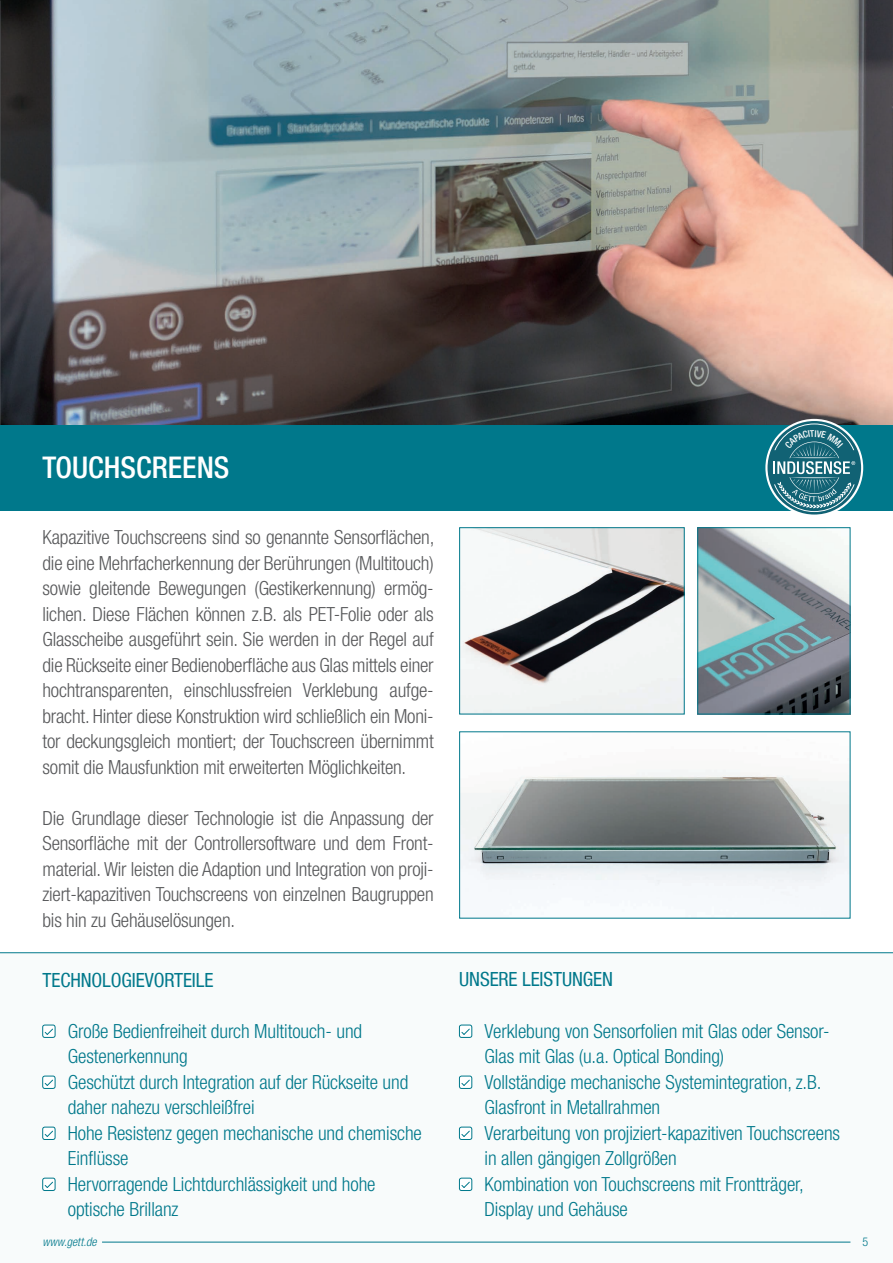
<style>
.page{position:relative;width:893px;height:1263px;background:#fff}
.page>*{position:absolute;margin:0;border:0;box-sizing:border-box;transform-origin:0 0}
.t1{font:500 condensed 30px "Helvetica Neue LT Com";color:#fff}
.t2{font:300 condensed 19.5px/25.5px "Helvetica Neue LT Com";letter-spacing:-.01em;color:#57585a;text-align:justify}
.t3{font:300 condensed 19.5px/25.5px "Helvetica Neue LT Com";letter-spacing:-.005em;color:#00788b}
.t4{font:condensed 19.5px "Helvetica Neue LT Com";letter-spacing:-.005em;color:#00788b}
.t5{font:italic 300 condensed 12px "Helvetica Neue LT Com";letter-spacing:.015em;color:#00788b}
.t6{font:300 condensed 12px "Helvetica Neue LT Com";color:#00788b}
</style>
<div class="page">
<svg style="left:0;top:952px;width:893px;height:291px"></svg>
<img style="left:1px;top:0;width:892px;height:425px">
<img style="left:0;top:0;width:1px;height:213px">
<img style="left:0;top:213px;width:1px;height:212px">
<img style="left:461px;top:529px;width:222px;height:183px">
<div style="left:459px;top:527px;width:226px;height:187px;border:1px solid #00788b"></div>
<img style="left:461px;top:770px;width:387px;height:128px">
<img style="left:699px;top:529px;width:149px;height:183px">
<div style="left:697px;top:527px;width:153px;height:187px;border:1px solid #00788b"></div>
<div style="left:0;top:425px;width:893px;height:85px;background:#00788b"></div>
<div style="left:43px;top:1025px;width:12px;height:12px;background:#fff;border-radius:2px"></div>
<div style="left:43px;top:1025px;width:12px;height:12px;border:1px solid #00788b;border-radius:2px"></div>
<svg style="left:44px;top:1028px;width:10px;height:8px"></svg>
<div style="left:459px;top:1025px;width:13px;height:12px;background:#fff;border-radius:2px"></div>
<div style="left:459px;top:1025px;width:13px;height:12px;border:1px solid #00788b;border-radius:2px"></div>
<svg style="left:460px;top:1028px;width:11px;height:8px"></svg>
<div style="left:43px;top:1076px;width:12px;height:12px;background:#fff;border-radius:2px"></div>
<div style="left:43px;top:1076px;width:12px;height:13px;border:1px solid #00788b;border-radius:2px"></div>
<svg style="left:44px;top:1079px;width:10px;height:8px"></svg>
<div style="left:459px;top:1076px;width:13px;height:12px;background:#fff;border-radius:2px"></div>
<div style="left:459px;top:1076px;width:13px;height:13px;border:1px solid #00788b;border-radius:2px"></div>
<svg style="left:460px;top:1079px;width:11px;height:8px"></svg>
<div style="left:43px;top:1127px;width:12px;height:12px;background:#fff;border-radius:2px"></div>
<div style="left:43px;top:1127px;width:12px;height:13px;border:1px solid #00788b;border-radius:2px"></div>
<svg style="left:44px;top:1130px;width:10px;height:8px"></svg>
<div style="left:459px;top:1127px;width:13px;height:12px;background:#fff;border-radius:2px"></div>
<div style="left:459px;top:1127px;width:13px;height:13px;border:1px solid #00788b;border-radius:2px"></div>
<svg style="left:460px;top:1130px;width:11px;height:8px"></svg>
<div style="left:43px;top:1178px;width:12px;height:12px;background:#fff;border-radius:2px"></div>
<div style="left:43px;top:1178px;width:12px;height:13px;border:1px solid #00788b;border-radius:2px"></div>
<svg style="left:44px;top:1181px;width:10px;height:8px"></svg>
<div style="left:459px;top:1178px;width:13px;height:12px;background:#fff;border-radius:2px"></div>
<div style="left:459px;top:1178px;width:13px;height:13px;border:1px solid #00788b;border-radius:2px"></div>
<svg style="left:460px;top:1181px;width:11px;height:8px"></svg>
<hr style="left:102px;top:1242px;width:748px;height:1px;background:#00788b">
<svg style="left:765px;top:419px;width:98px;height:98px"></svg>
<div style="left:767px;top:421px;width:94px;height:93px;background:#116274;border-radius:50%"></div>
<svg style="left:773px;top:423px;width:82px;height:89px"></svg>
<h1 class="t1" style="left:43px;top:450px;width:188px">TOUCHSCREENS</h1>
<p class="t2" style="left:43px;top:525px;width:393px">Kapazitive Touchscreens sind so genannte Sensorflächen, die eine Mehrfacherkennung der Berührungen (Multitouch) sowie gleitende Bewegungen (Gestikerkennung) ermög&shy;lichen. Diese Flächen können z.B. als PET-Folie oder als Glasscheibe ausgeführt sein. Sie werden in der Regel auf die Rückseite einer Bedienoberfläche aus Glas mittels einer hochtransparenten, einschlussfreien Verklebung aufge&shy;bracht. Hinter diese Konstruktion wird schließlich ein Moni&shy;tor deckungsgleich montiert; der Touchscreen übernimmt somit die Mausfunktion mit erweiterten Möglichkeiten.</p>
<p class="t2" style="left:43px;top:805px;width:393px">Die Grundlage dieser Technologie ist die Anpassung der Sensorfläche mit der Controllersoftware und dem Front&shy;material. Wir leisten die Adaption und Integration von proji&shy;ziert-kapazitiven Touchscreens von einzelnen Baugruppen bis hin zu Gehäuselösungen.</p>
<p class="t4" style="left:43px;top:968px;width:172px">TECHNOLOGIEVORTEILE</p>
<p class="t3" style="left:68px;top:1018px;width:355px">Große Bedienfreiheit durch Multitouch- und Gestenerkennung<br>Geschützt durch Integration auf der Rückseite und daher nahezu verschleißfrei<br>Hohe Resistenz gegen mechanische und chemische Einflüsse<br>Hervorragende Lichtdurchlässigkeit und hohe optische Brillanz</p>
<p class="t4" style="left:459px;top:968px;width:155px">UNSERE LEISTUNGEN</p>
<p class="t3" style="left:485px;top:1018px;width:357px">Verklebung von Sensorfolien mit Glas oder Sensor-Glas mit Glas (u.a. Optical Bonding)<br>Vollständige mechanische Systemintegration, z.B.<br>Glasfront in Metallrahmen<br>Verarbeitung von projiziert-kapazitiven Touchscreens in allen gängigen Zollgrößen<br>Kombination von Touchscreens mit Frontträger, Display und Gehäuse</p>
<p class="t5" style="left:43px;top:1235px;width:56px">www.gett.de</p>
<p class="t6" style="left:862px;top:1235px;width:7px">5</p>
</div>
